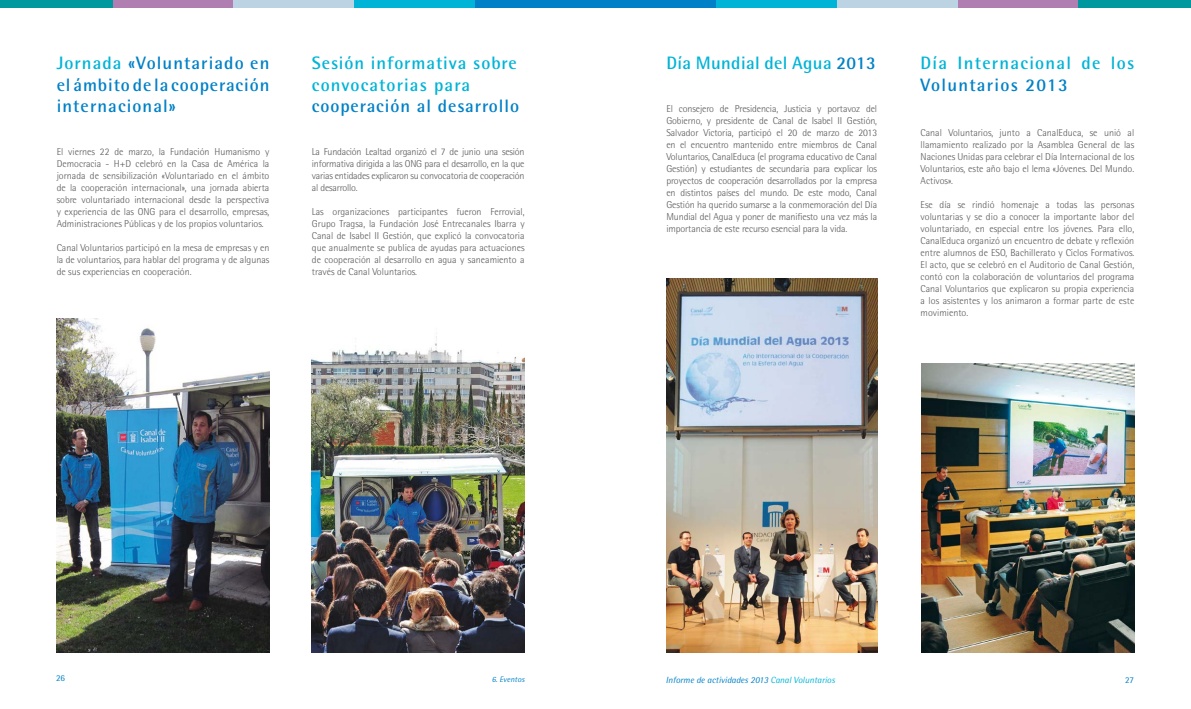
<style>
.page{position:relative;width:1191px;height:709px;background:#fff}
.page>*{position:absolute;margin:0;border:0;box-sizing:border-box;transform-origin:0 0}
.t1{font:700 18px/21.6px "Rotis Semi Sans Std";letter-spacing:.05em;color:#0081c7;text-align:justify}
.t2{font:700 18px/21.6px "Rotis Semi Sans Std";letter-spacing:.05em;color:#00b4d7}
.t3{font:700 18px "Rotis Semi Sans Std";letter-spacing:.07em;color:#00b4d7}
.t4{font:700 18px "Rotis Semi Sans Std";letter-spacing:.02em;color:#00b4d7}
.t5{font:700 18px "Rotis Semi Sans Std";letter-spacing:.07em;color:#0081c7}
.t6{font:300 10px/12px "Rotis Semi Sans Std";color:#58585a;text-align:justify}
.t7{font:italic 9px "Rotis Semi Sans Std";color:#0081c7}
.t8{font:9px "Rotis Semi Sans Std";color:#0081c7}
.t9{font:italic 8px "Rotis Semi Sans Std";color:#0081c7}
.s1{color:#00b4d7}
.s2{color:#0081c7}
</style>
<div class="page">
<img style="left:57px;top:318px;width:212px;height:334px">
<img style="left:312px;top:333px;width:212px;height:319px">
<div style="left:475px;top:0;width:120px;height:7px;background:#0081c7"></div>
<div style="left:354px;top:0;width:121px;height:7px;background:#00b4d7"></div>
<div style="left:233px;top:0;width:121px;height:7px;background:#bcd3e4"></div>
<div style="left:112px;top:0;width:121px;height:7px;background:#b17eb1"></div>
<div style="left:0;top:0;width:112px;height:7px;background:#00989f"></div>
<div style="left:595px;top:0;width:121px;height:7px;background:#0081c7"></div>
<div style="left:716px;top:0;width:121px;height:7px;background:#00b4d7"></div>
<div style="left:837px;top:0;width:121px;height:7px;background:#bcd3e4"></div>
<div style="left:958px;top:0;width:120px;height:7px;background:#b17eb1"></div>
<div style="left:1078px;top:0;width:113px;height:7px;background:#00989f"></div>
<img style="left:921px;top:363px;width:213px;height:289px">
<img style="left:666px;top:279px;width:211px;height:373px">
<h1 class="t1" style="left:57px;top:52px;width:214px"><span class="s1">Jornada</span> «Voluntariado en el ámbito de la cooperación internacional»</h1>
<p class="t6" style="left:57px;top:146px;width:214px">El viernes 22 de marzo, la Fundación Humanismo y Democracia - H+D celebró en la Casa de América la jornada de sensibilización «Voluntariado en el ámbito de la cooperación internacional», una jornada abierta sobre voluntariado internacional desde la perspectiva y experiencia de las ONG para el desarrollo, empresas, Administraciones Públicas y de los propios voluntarios.</p>
<p class="t6" style="left:57px;top:242px;width:214px">Canal Voluntarios participó en la mesa de empresas y en la de voluntarios, para hablar del programa y de algunas de sus experiencias en cooperación.</p>
<h1 class="t2" style="left:312px;top:52px;width:206px">Sesión informativa sobre convocatorias para</h1>
<h1 class="t1" style="left:312px;top:95px;width:209px">cooperación al desarrollo</h1>
<p class="t6" style="left:312px;top:146px;width:214px">La Fundación Lealtad organizó el 7 de junio una sesión informativa dirigida a las ONG para el desarrollo, en la que varias entidades explicaron su convocatoria de cooperación al desarrollo.</p>
<p class="t6" style="left:312px;top:206px;width:214px">Las organizaciones participantes fueron Ferrovial, Grupo Tragsa, la Fundación José Entrecanales Ibarra y Canal de Isabel II Gestión, que explicó la convocatoria que anualmente se publica de ayudas para actuaciones de cooperación al desarrollo en agua y saneamiento a través de Canal Voluntarios.</p>
<h1 class="t4" style="left:666px;top:52px;width:211px">Día Mundial del Agua <span class="s2">2013</span></h1>
<p class="t6" style="left:666px;top:103px;width:212px">El consejero de Presidencia, Justicia y portavoz del Gobierno, y presidente de Canal de Isabel II Gestión, Salvador Victoria, participó el 20 de marzo de 2013 en el encuentro mantenido entre miembros de Canal Voluntarios, CanalEduca (el programa educativo de Canal Gestión) y estudiantes de secundaria para explicar los proyectos de cooperación desarrollados por la empresa en distintos países del mundo. De este modo, Canal Gestión ha querido sumarse a la conmemoración del Día Mundial del Agua y poner de manifiesto una vez más la importancia de este recurso esencial para la vida.</p>
<h1 class="t3" style="left:920px;top:52px;width:215px">Día Internacional de los</h1>
<h1 class="t5" style="left:920px;top:74px;width:148px">Voluntarios 2013</h1>
<p class="t6" style="left:920px;top:126px;width:215px">Canal Voluntarios, junto a CanalEduca, se unió al llamamiento realizado por la Asamblea General de las Naciones Unidas para celebrar el Día Internacional de los Voluntarios, este año bajo el lema «Jóvenes. Del Mundo.<br>Activos».</p>
<p class="t6" style="left:920px;top:198px;width:215px">Ese día se rindió homenaje a todas las personas voluntarias y se dio a conocer la importante labor del voluntariado, en especial entre los jóvenes. Para ello, CanalEduca organizó un encuentro de debate y reflexión entre alumnos de ESO, Bachillerato y Ciclos Formativos.<br>El acto, que se celebró en el Auditorio de Canal Gestión, contó con la colaboración de voluntarios del programa Canal Voluntarios que explicaron su propia experiencia a los asistentes y los animaron a formar parte de este movimiento.</p>
<p class="t8" style="left:56px;top:673px;width:11px">26</p>
<p class="t9" style="left:492px;top:674px;width:34px">6. Eventos</p>
<p class="t7" style="left:665px;top:674px;width:171px">Informe de actividades 2013 <span class="s1">Canal Voluntarios</span></p>
<p class="t8" style="left:1125px;top:674px;width:11px">27</p>
</div>
